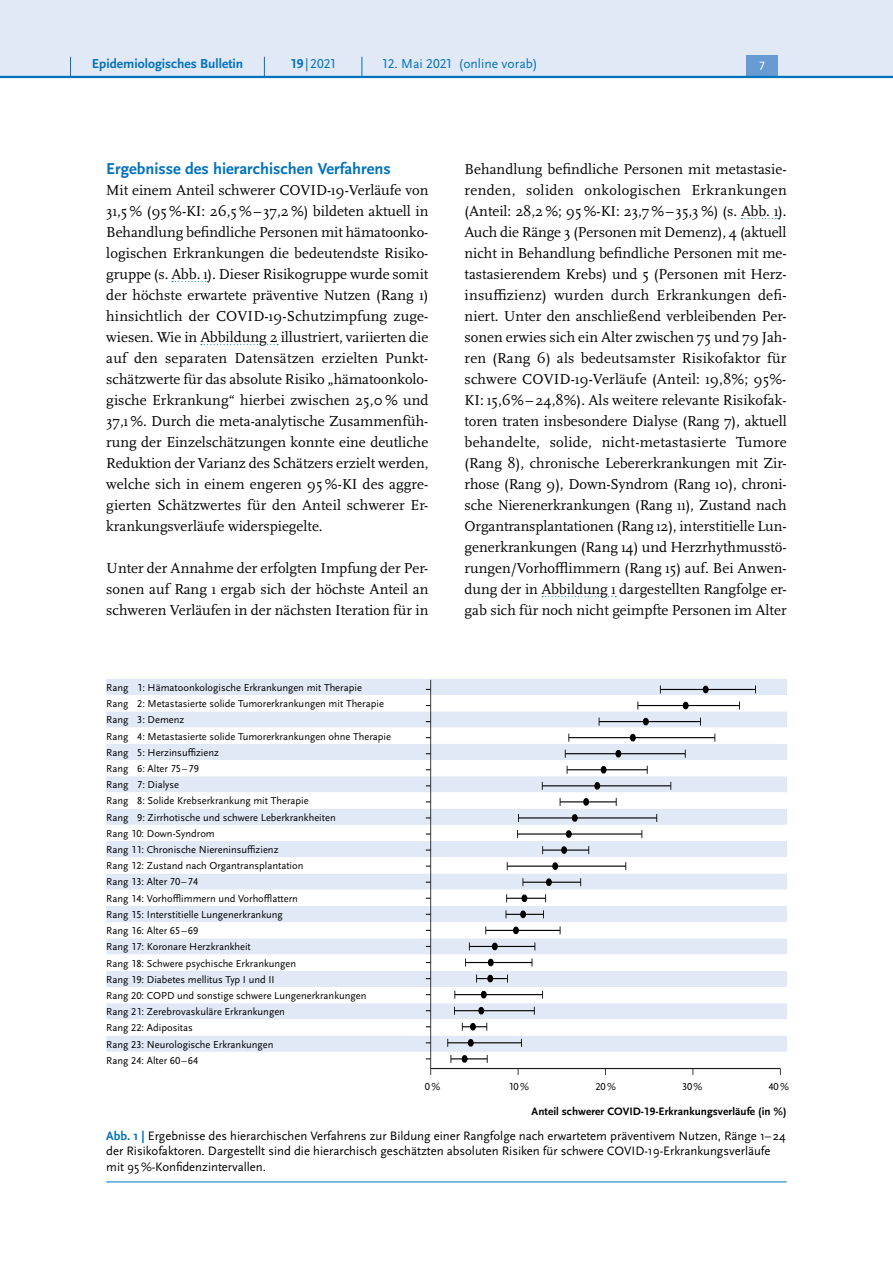
<style>
.page{position:relative;width:893px;height:1263px;background:#fff}
.page>*{position:absolute;margin:0;border:0;box-sizing:border-box;transform-origin:0 0}
.t1{font:700 16.5px "Scala Sans Pro";color:#0072bc}
.P_-_Fließtext{font:15px/21px "Scala Pro";color:#000;text-align:justify}
.t2{font:13.5px "Scala Sans Pro";color:#0072bc}
.t3{font:700 13.5px "Scala Sans Pro";color:#0072bc}
.P_-_Bildunterschrift{font:12.75px/15.8px "Scala Sans Pro";color:#000}
.t4{font:12.45px "Scala Sans Pro";color:#fff}
.Text_klein_schwarz_b{font:700 11.25px "Scala Sans Pro";letter-spacing:.005em;color:#000}
.P_-_Tab_linksbündig{font:10.5px "Scala Sans Pro";color:#000}
.H3_-_über_alle_Spalt{font:10.5px "Scala Sans Pro";color:#000}
.s1{font-weight:700}
.s2{font-weight:700;color:#0072bc}
</style>
<div class="page">
<hr style="left:106px;top:1182px;width:681px;height:1px;background:#0072bc">
<div style="left:106px;top:679px;width:681px;height:16px;background:#e1e8f6"></div>
<svg style="left:106px;top:705px;width:681px;height:355px"></svg>
<svg style="left:431px;top:680px;width:349px;height:388px"></svg>
<svg style="left:461px;top:1055px;width:7px;height:8px"></svg>
<svg style="left:512px;top:926px;width:7px;height:8px"></svg>
<svg style="left:545px;top:878px;width:7px;height:8px"></svg>
<svg style="left:600px;top:766px;width:7px;height:8px"></svg>
<svg style="left:467px;top:1039px;width:7px;height:8px"></svg>
<svg style="left:571px;top:814px;width:7px;height:8px"></svg>
<svg style="left:561px;top:846px;width:7px;height:8px"></svg>
<svg style="left:480px;top:990px;width:7px;height:9px"></svg>
<svg style="left:642px;top:717px;width:7px;height:9px"></svg>
<svg style="left:487px;top:974px;width:7px;height:9px"></svg>
<svg style="left:594px;top:782px;width:7px;height:8px"></svg>
<svg style="left:565px;top:830px;width:7px;height:8px"></svg>
<svg style="left:615px;top:750px;width:7px;height:8px"></svg>
<svg style="left:521px;top:894px;width:7px;height:8px"></svg>
<svg style="left:520px;top:910px;width:7px;height:8px"></svg>
<svg style="left:491px;top:942px;width:7px;height:8px"></svg>
<svg style="left:702px;top:685px;width:7px;height:8px"></svg>
<svg style="left:682px;top:701px;width:7px;height:9px"></svg>
<svg style="left:629px;top:733px;width:7px;height:9px"></svg>
<svg style="left:552px;top:862px;width:7px;height:8px"></svg>
<svg style="left:487px;top:958px;width:7px;height:9px"></svg>
<svg style="left:583px;top:798px;width:7px;height:8px"></svg>
<svg style="left:478px;top:1006px;width:7px;height:9px"></svg>
<svg style="left:462px;top:1023px;width:25px;height:8px"></svg>
<hr style="left:451px;top:1058px;width:36px;height:1px;background:#000">
<hr style="left:486px;top:930px;width:74px;height:1px;background:#000">
<hr style="left:523px;top:882px;width:58px;height:1px;background:#000">
<hr style="left:567px;top:769px;width:80px;height:1px;background:#000">
<hr style="left:448px;top:1042px;width:73px;height:1px;background:#000">
<hr style="left:518px;top:818px;width:139px;height:1px;background:#000">
<hr style="left:543px;top:850px;width:46px;height:1px;background:#000">
<hr style="left:455px;top:994px;width:88px;height:1px;background:#000">
<hr style="left:599px;top:721px;width:101px;height:1px;background:#000">
<hr style="left:477px;top:978px;width:30px;height:1px;background:#000">
<hr style="left:542px;top:785px;width:129px;height:1px;background:#000">
<hr style="left:518px;top:834px;width:124px;height:1px;background:#000">
<hr style="left:565px;top:753px;width:120px;height:1px;background:#000">
<hr style="left:507px;top:898px;width:39px;height:1px;background:#000">
<hr style="left:506px;top:914px;width:38px;height:1px;background:#000">
<hr style="left:469px;top:946px;width:66px;height:1px;background:#000">
<hr style="left:660px;top:689px;width:95px;height:1px;background:#000">
<hr style="left:638px;top:705px;width:101px;height:1px;background:#000">
<hr style="left:569px;top:737px;width:146px;height:1px;background:#000">
<hr style="left:507px;top:866px;width:119px;height:1px;background:#000">
<hr style="left:466px;top:962px;width:66px;height:1px;background:#000">
<hr style="left:560px;top:801px;width:56px;height:1px;background:#000">
<hr style="left:455px;top:1010px;width:79px;height:1px;background:#000">
<hr style="left:430px;top:680px;width:1px;height:388px;background:#1d1d1b">
<hr style="left:431px;top:1068px;width:349px;height:1px;background:#1d1d1b">
<svg style="left:172px;top:281px;width:36px;height:1px"></svg>
<svg style="left:201px;top:344px;width:77px;height:1px"></svg>
<svg style="left:742px;top:218px;width:37px;height:1px"></svg>
<svg style="left:542px;top:596px;width:74px;height:1px"></svg>
<div style="left:0;top:0;width:893px;height:77px;background:#e1e8f6"></div>
<div style="left:746px;top:55px;width:32px;height:21px;background:#679bd2"></div>
<hr style="left:0;top:76px;width:893px;height:2px;background:#0072bc">
<svg style="left:70px;top:57px;width:1px;height:19px"></svg>
<svg style="left:264px;top:57px;width:1px;height:19px"></svg>
<svg style="left:362px;top:57px;width:1px;height:19px"></svg>
<p class="t3" style="left:92px;top:55px;width:153px">Epidemiologisches Bulletin</p>
<p class="t2" style="left:291px;top:55px;width:46px"><span class="s1">19</span>|2021</p>
<p class="t2" style="left:383px;top:55px;width:157px">12. Mai 2021 (online vorab)</p>
<p class="t4" style="left:759px;top:59px;width:7px">7</p>
<h4 class="t1" style="left:106px;top:158px;width:286px">Ergebnisse des hierarchischen Verfahrens</h4>
<p class="P_-_Fließtext" style="left:106px;top:179px;width:324px">Mit einem Anteil schwerer COVID-19-Verläufe von 31,5 % (95 %-KI: 26,5 %–37,2 %) bildeten aktuell in Behandlung befindliche Personen mit hämatoonko&shy;logischen Erkrankungen die bedeutendste Risiko&shy;gruppe (s. Abb. 1). Dieser Risikogruppe wurde somit der höchste erwartete präventive Nutzen (Rang 1) hinsichtlich der COVID-19-Schutzimpfung zuge&shy;wiesen. Wie in Abbildung 2 illustriert, variierten die auf den separaten Datensätzen erzielten Punkt&shy;schätzwerte für das absolute Risiko „hämatoonkolo&shy;gische Erkrankung“ hierbei zwischen 25,0 % und 37,1 %. Durch die meta-analytische Zusammenfüh&shy;rung der Einzelschätzungen konnte eine deutliche Reduktion der Varianz des Schätzers erzielt werden, welche sich in einem engeren 95 %-KI des aggre&shy;gierten Schätzwertes für den Anteil schwerer Er&shy;krankungsverläufe widerspiegelte.</p>
<p class="P_-_Fließtext" style="left:106px;top:557px;width:324px">Unter der Annahme der erfolgten Impfung der Per&shy;sonen auf Rang 1 ergab sich der höchste Anteil an schweren Verläufen in der nächsten Iteration für in</p>
<p class="P_-_Tab_linksbündig" style="left:106px;top:681px;width:257px">Rang 1: Hämatoonkologische Erkrankungen mit Therapie</p>
<p class="P_-_Tab_linksbündig" style="left:106px;top:697px;width:279px">Rang 2: Metastasierte solide Tumorerkrankungen mit Therapie</p>
<p class="P_-_Tab_linksbündig" style="left:106px;top:714px;width:80px">Rang 3: Demenz</p>
<p class="P_-_Tab_linksbündig" style="left:106px;top:730px;width:286px">Rang 4: Metastasierte solide Tumorerkrankungen ohne Therapie</p>
<p class="P_-_Tab_linksbündig" style="left:106px;top:746px;width:114px">Rang 5: Herzinsuffizienz</p>
<p class="P_-_Tab_linksbündig" style="left:106px;top:762px;width:94px">Rang 6: Alter 75–79</p>
<p class="P_-_Tab_linksbündig" style="left:106px;top:779px;width:74px">Rang 7: Dialyse</p>
<p class="P_-_Tab_linksbündig" style="left:106px;top:795px;width:204px">Rang 8: Solide Krebserkrankung mit Therapie</p>
<p class="P_-_Tab_linksbündig" style="left:106px;top:811px;width:231px">Rang 9: Zirrhotische und schwere Leberkrankheiten</p>
<p class="P_-_Tab_linksbündig" style="left:106px;top:827px;width:110px">Rang 10: Down-Syndrom</p>
<p class="P_-_Tab_linksbündig" style="left:106px;top:843px;width:174px">Rang 11: Chronische Niereninsuffizienz</p>
<p class="P_-_Tab_linksbündig" style="left:106px;top:860px;width:199px">Rang 12: Zustand nach Organtransplantation</p>
<p class="P_-_Tab_linksbündig" style="left:106px;top:876px;width:93px">Rang 13: Alter 70–74</p>
<p class="P_-_Tab_linksbündig" style="left:106px;top:892px;width:193px">Rang 14: Vorhofflimmern und Vorhofflattern</p>
<p class="P_-_Tab_linksbündig" style="left:106px;top:908px;width:178px">Rang 15: Interstitielle Lungenerkrankung</p>
<p class="P_-_Tab_linksbündig" style="left:106px;top:924px;width:93px">Rang 16: Alter 65–69</p>
<p class="P_-_Tab_linksbündig" style="left:106px;top:941px;width:146px">Rang 17: Koronare Herzkrankheit</p>
<p class="P_-_Tab_linksbündig" style="left:106px;top:957px;width:191px">Rang 18: Schwere psychische Erkrankungen</p>
<p class="P_-_Tab_linksbündig" style="left:106px;top:973px;width:170px">Rang 19: Diabetes mellitus Typ I und II</p>
<p class="P_-_Tab_linksbündig" style="left:106px;top:989px;width:262px">Rang 20: COPD und sonstige schwere Lungenerkrankungen</p>
<p class="P_-_Tab_linksbündig" style="left:106px;top:1005px;width:180px">Rang 21: Zerebrovaskuläre Erkrankungen</p>
<p class="P_-_Tab_linksbündig" style="left:106px;top:1022px;width:88px">Rang 22: Adipositas</p>
<p class="P_-_Tab_linksbündig" style="left:106px;top:1038px;width:169px">Rang 23: Neurologische Erkrankungen</p>
<p class="P_-_Tab_linksbündig" style="left:106px;top:1054px;width:93px">Rang 24: Alter 60–64</p>
<p class="P_-_Fließtext" style="left:465px;top:158px;width:324px">Behandlung befindliche Personen mit metastasie&shy;renden, soliden onkologischen Erkrankungen (Anteil: 28,2 %; 95 %-KI: 23,7 %–35,3 %) (s. Abb. 1).<br>Auch die Ränge 3 (Personen mit Demenz), 4 (aktuell nicht in Behandlung befindliche Personen mit me&shy;tastasierendem Krebs) und 5 (Personen mit Herz&shy;insuffizienz) wurden durch Erkrankungen defi&shy;niert. Unter den anschließend verbleibenden Per&shy;sonen erwies sich ein Alter zwischen 75 und 79 Jah&shy;ren (Rang 6) als bedeutsamster Risikofaktor für schwere COVID-19-Verläufe (Anteil: 19,8%; 95%- KI: 15,6%– 24,8%). Als weitere relevante Risikofak&shy;toren traten insbesondere Dialyse (Rang 7), aktuell behandelte, solide, nicht-metastasierte Tumore (Rang 8), chronische Lebererkrankungen mit Zir&shy;rhose (Rang 9), Down-Syndrom (Rang 10), chroni&shy;sche Nierenerkrankungen (Rang 11), Zustand nach Organtransplantationen (Rang 12), interstitielle Lun&shy;generkrankungen (Rang 14) und Herzrhythmusstö&shy;rungen/Vorhofflimmern (Rang 15) auf. Bei Anwen&shy;dung der in Abbildung 1 dargestellten Rangfolge er&shy;gab sich für noch nicht geimpfte Personen im Alter</p>
<h3 class="H3_-_über_alle_Spalt" style="left:425px;top:1080px;width:17px">0%</h3>
<h3 class="H3_-_über_alle_Spalt" style="left:509px;top:1080px;width:21px">10%</h3>
<h3 class="H3_-_über_alle_Spalt" style="left:595px;top:1080px;width:22px">20%</h3>
<h3 class="H3_-_über_alle_Spalt" style="left:682px;top:1080px;width:22px">30%</h3>
<h3 class="H3_-_über_alle_Spalt" style="left:769px;top:1080px;width:22px">40%</h3>
<p class="Text_klein_schwarz_b" style="left:532px;top:1105px;width:257px">Anteil schwerer COVID-19-Erkrankungsverläufe (in %)</p>
<p class="P_-_Bildunterschrift" style="left:106px;top:1127px;width:681px"><span class="s2">Abb. 1 |</span> Ergebnisse des hierarchischen Verfahrens zur Bildung einer Rangfolge nach erwartetem präventivem Nutzen, Ränge 1–24 der Risikofaktoren. Dargestellt sind die hierarchisch geschätzten absoluten Risiken für schwere COVID-19-Erkrankungsverläufe mit 95%-Konfidenzintervallen.</p>
</div>
